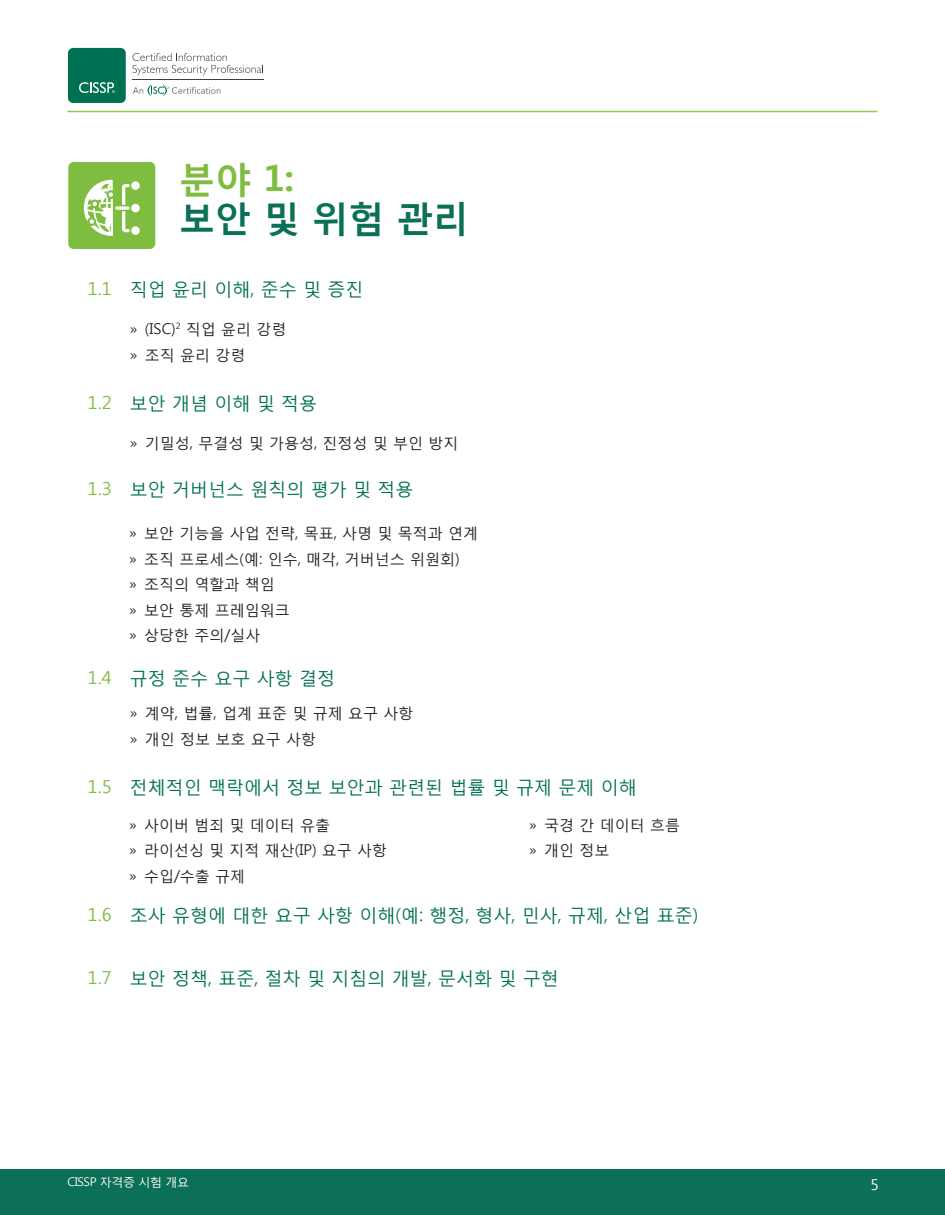
<style>
.page{position:relative;width:945px;height:1215px;background:#fff}
.page>*{position:absolute;margin:0;border:0;box-sizing:border-box;transform-origin:0 0}
.Green_Headlines_Big{font:700 36px "Malgun Gothic";color:#0b7055}
.Green_Headlines_Big-2{font:700 36px "Malgun Gothic";color:#7fbd41}
.t1{font:18px "Malgun Gothic";color:#007053}
.t2{font:15px "Malgun Gothic";color:#231f20}
.t3{font:15px "Malgun Gothic";color:#fff}
.t4{font:12px "Malgun Gothic";letter-spacing:-.035em;color:#fff}
.s1{color:#7fbd41}
</style>
<div class="page">
<hr style="left:68px;top:111px;width:810px;height:1px;background:#94c94a">
<div style="left:0;top:1170px;width:945px;height:45px;background:#0b7055"></div>
<div style="left:68px;top:48px;width:58px;height:55px;background:#007053;border-radius:5px"></div>
<svg style="left:133px;top:53px;width:130px;height:22px"></svg>
<hr style="left:133px;top:80px;width:131px;height:1px;background:#3e3e3f">
<svg style="left:133px;top:85px;width:87px;height:11px"></svg>
<svg style="left:79px;top:82px;width:36px;height:11px"></svg>
<div style="left:68px;top:162px;width:87px;height:87px;background:#7fbd41;border-radius:5px"></div>
<svg style="left:84px;top:180px;width:29px;height:56px"></svg>
<svg style="left:122px;top:184px;width:8px;height:48px"></svg>
<div style="left:131px;top:181px;width:9px;height:9px;background:#fff;border-radius:50%"></div>
<div style="left:131px;top:204px;width:9px;height:8px;background:#fff;border-radius:50%"></div>
<div style="left:131px;top:226px;width:9px;height:9px;background:#fff;border-radius:50%"></div>
<svg style="left:115px;top:206px;width:15px;height:4px"></svg>
<p class="Green_Headlines_Big-2" style="left:179px;top:157px;width:116px">분야 1:</p>
<p class="Green_Headlines_Big" style="left:179px;top:196px;width:292px">보안 및 위험 관리</p>
<p class="t1" style="left:88px;top:279px;width:277px"><span class="s1">1.1</span> 직업 윤리 이해, 준수 및 증진</p>
<p class="t2" style="left:130px;top:320px;width:158px">» (ISC)<sup>2</sup> 직업 윤리 강령</p>
<p class="t2" style="left:130px;top:346px;width:117px">» 조직 윤리 강령</p>
<p class="t1" style="left:88px;top:393px;width:231px"><span class="s1">1.2</span> 보안 개념 이해 및 적용</p>
<p class="t2" style="left:130px;top:434px;width:330px">» 기밀성, 무결성 및 가용성, 진정성 및 부인 방지</p>
<p class="t1" style="left:88px;top:478px;width:327px"><span class="s1">1.3</span> 보안 거버넌스 원칙의 평가 및 적용</p>
<p class="t2" style="left:129px;top:524px;width:350px">» 보안 기능을 사업 전략, 목표, 사명 및 목적과 연계</p>
<p class="t2" style="left:129px;top:550px;width:332px">» 조직 프로세스(예: 인수, 매각, 거버넌스 위원회)</p>
<p class="t2" style="left:129px;top:575px;width:147px">» 조직의 역할과 책임</p>
<p class="t2" style="left:129px;top:601px;width:162px">» 보안 통제 프레임워크</p>
<p class="t2" style="left:129px;top:626px;width:133px">» 상당한 주의/실사</p>
<p class="t1" style="left:88px;top:667px;width:249px"><span class="s1">1.4</span> 규정 준수 요구 사항 결정</p>
<p class="t2" style="left:130px;top:704px;width:285px">» 계약, 법률, 업계 표준 및 규제 요구 사항</p>
<p class="t2" style="left:130px;top:730px;width:188px">» 개인 정보 보호 요구 사항</p>
<p class="t1" style="left:88px;top:777px;width:551px"><span class="s1">1.5</span> 전체적인 맥락에서 정보 보안과 관련된 법률 및 규제 문제 이해</p>
<p class="t2" style="left:129px;top:816px;width:203px">» 사이버 범죄 및 데이터 유출</p>
<p class="t2" style="left:129px;top:841px;width:260px">» 라이선싱 및 지적 재산(IP) 요구 사항</p>
<p class="t2" style="left:129px;top:867px;width:118px">» 수입/수출 규제</p>
<p class="t2" style="left:529px;top:816px;width:152px">» 국경 간 데이터 흐름</p>
<p class="t2" style="left:529px;top:841px;width:82px">» 개인 정보</p>
<p class="t1" style="left:88px;top:904px;width:612px"><span class="s1">1.6</span> 조사 유형에 대한 요구 사항 이해(예: 행정, 형사, 민사, 규제, 산업 표준)</p>
<p class="t1" style="left:88px;top:967px;width:472px"><span class="s1">1.7</span> 보안 정책, 표준, 절차 및 지침의 개발, 문서화 및 구현</p>
<p class="t4" style="left:68px;top:1175px;width:123px">CISSP 자격증 시험 개요</p>
<p class="t3" style="left:870px;top:1176px;width:10px">5</p>
</div>
